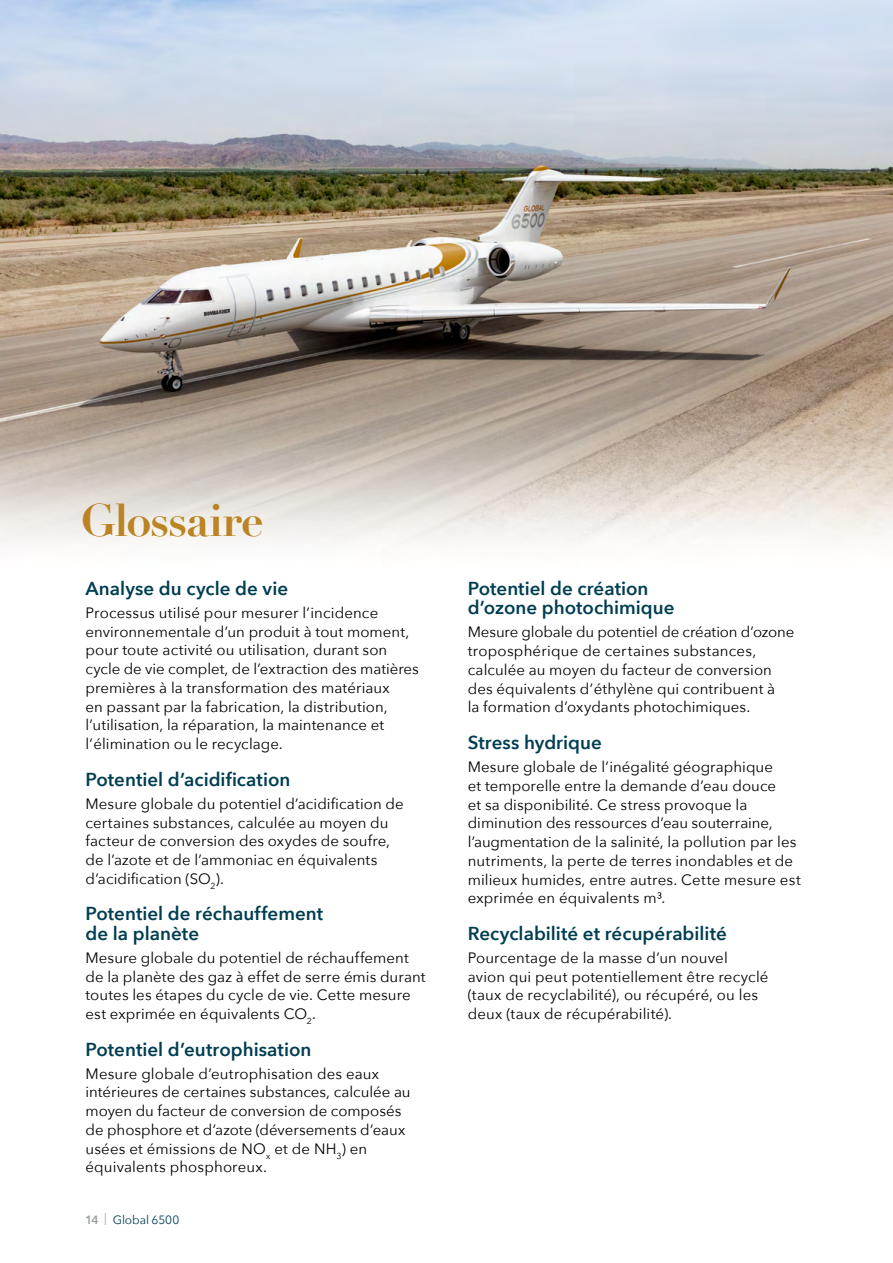
<style>
.page{position:relative;width:893px;height:1263px;background:#fff}
.page>*{position:absolute;margin:0;border:0;box-sizing:border-box;transform-origin:0 0}
.t1{font:700 45px "Didot LT Pro";letter-spacing:-.025em;color:#ba8424}
.t2{font:600 18.75px/19.5px "Avenir Next";color:#003e51}
.t3{font:15px/18.8px "Avenir Next";letter-spacing:.005em;color:#000}
.t4{font:12px "Avenir Next";letter-spacing:-.005em;color:#003e51}
.s1{font-weight:600;color:#9ca1a2}
.s2{color:#9ca1a2}
</style>
<div class="page">
<img style="left:0;top:0;width:893px;height:547px">
<h1 class="t1" style="left:81px;top:493px;width:184px">Glossaire</h1>
<p class="t2" style="left:85px;top:578px;width:204px">Analyse du cycle de vie</p>
<p class="t3" style="left:85px;top:603px;width:335px">Processus utilisé pour mesurer l’incidence environnementale d’un produit à tout moment, pour toute activité ou utilisation, durant son cycle de vie complet, de l’extraction des matières premières à la transformation des matériaux<br>en passant par la fabrication, la distribution, l’utilisation, la réparation, la maintenance et l’élimination ou le recyclage.</p>
<p class="t2" style="left:85px;top:769px;width:206px">Potentiel d’acidification</p>
<p class="t3" style="left:85px;top:793px;width:320px">Mesure globale du potentiel d’acidification de certaines substances, calculée au moyen du facteur de conversion des oxydes de soufre, de l’azote et de l’ammoniac en équivalents d’acidification (SO<sub>2</sub>).</p>
<p class="t2" style="left:85px;top:903px;width:239px">Potentiel de réchauffement de la planète</p>
<p class="t3" style="left:85px;top:947px;width:342px">Mesure globale du potentiel de réchauffement de la planète des gaz à effet de serre émis durant toutes les étapes du cycle de vie. Cette mesure est exprimée en équivalents CO<sub>2</sub>.</p>
<p class="t2" style="left:85px;top:1039px;width:227px">Potentiel d’eutrophisation</p>
<p class="t3" style="left:85px;top:1063px;width:327px">Mesure globale d’eutrophisation des eaux intérieures de certaines substances, calculée au moyen du facteur de conversion de composés de phosphore et d’azote (déversements d’eaux usées et émissions de NO<sub>x</sub> et de NH<sub>3</sub>) en équivalents phosphoreux.</p>
<p class="t4" style="left:85px;top:1210px;width:96px"><span class="s1">14</span> <span class="s2">|</span> Global 6500</p>
<p class="t2" style="left:468px;top:578px;width:208px">Potentiel de création d’ozone photochimique</p>
<p class="t3" style="left:468px;top:622px;width:328px">Mesure globale du potentiel de création d’ozone troposphérique de certaines substances, calculée au moyen du facteur de conversion des équivalents d’éthylène qui contribuent à<br>la formation d’oxydants photochimiques.</p>
<p class="t2" style="left:468px;top:732px;width:136px">Stress hydrique</p>
<p class="t3" style="left:468px;top:757px;width:334px">Mesure globale de l’inégalité géographique<br>et temporelle entre la demande d’eau douce<br>et sa disponibilité. Ce stress provoque la diminution des ressources d’eau souterraine, l’augmentation de la salinité, la pollution par les nutriments, la perte de terres inondables et de milieux humides, entre autres. Cette mesure est exprimée en équivalents m³.</p>
<p class="t2" style="left:468px;top:923px;width:260px">Recyclabilité et récupérabilité</p>
<p class="t3" style="left:468px;top:947px;width:302px">Pourcentage de la masse d’un nouvel avion qui peut potentiellement être recyclé (taux de recyclabilité), ou récupéré, ou les deux (taux de récupérabilité).</p>
</div>
